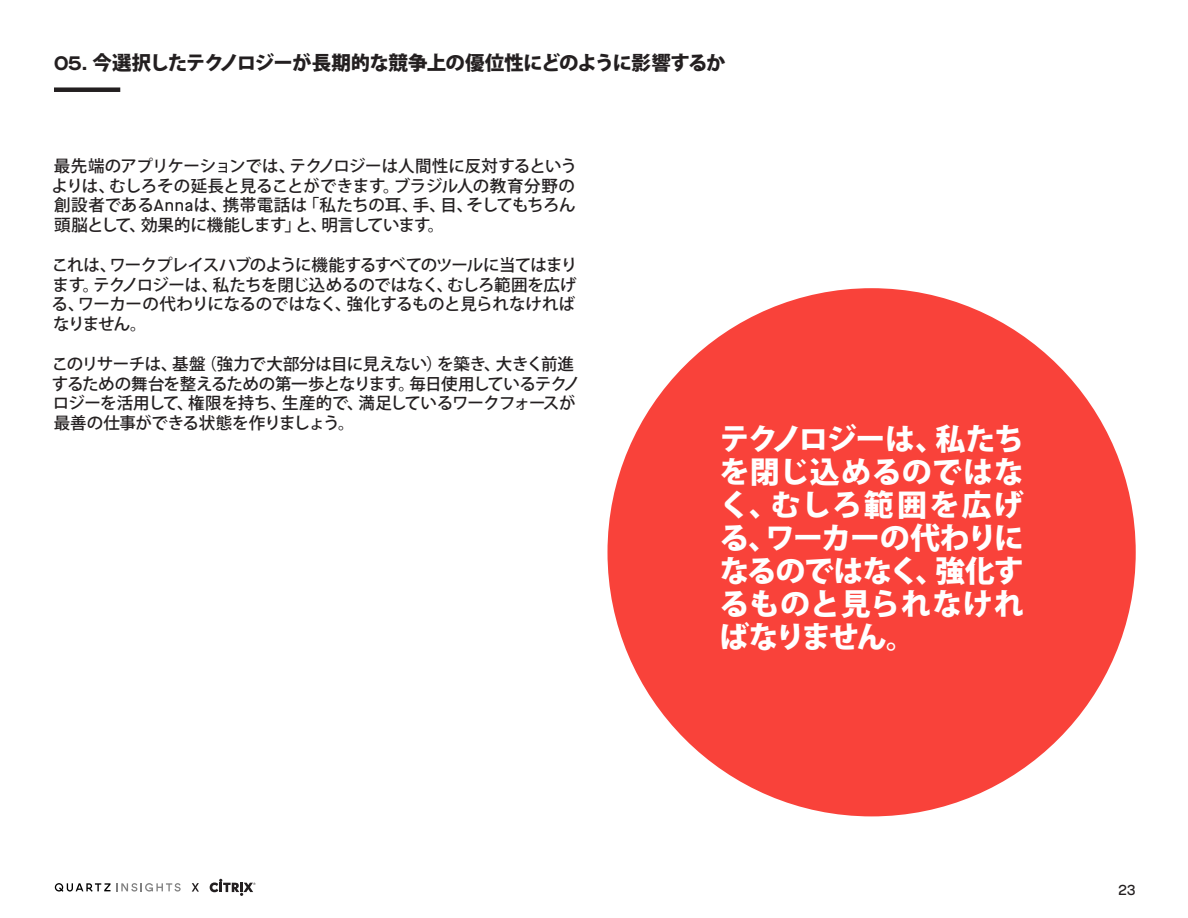
<style>
.page{position:relative;width:1188px;height:918px;background:#fff}
.page>*{position:absolute;margin:0;border:0;box-sizing:border-box;transform-origin:0 0}
.t1{font:800 30px/33px "Koz Go Pro";letter-spacing:-.01em;color:#fff;text-align:justify}
.t2{font:800 19.5px "Koz Go Pro";letter-spacing:-.04em;color:#231f20}
.t3{font:500 16.5px/19.8px "Koz Go Pro";letter-spacing:-.03em;color:#231f20}
.t4{font:500 15px "Maison Neue";color:#231f20}
.s1{font-family:"Maison Neue Extended";font-weight:700}
.s2{font-family:"Maison Neue"}
</style>
<div class="page">
<svg style="left:117px;top:883px;width:64px;height:9px"></svg>
<svg style="left:55px;top:883px;width:56px;height:9px"></svg>
<svg style="left:192px;top:883px;width:7px;height:9px"></svg>
<svg style="left:210px;top:879px;width:46px;height:17px"></svg>
<div style="left:608px;top:288px;width:528px;height:528px;background:#f9423a;border-radius:50%"></div>
<div style="left:54px;top:87px;width:66px;height:5px;background:#231f20"></div>
<p class="t2" style="left:54px;top:50px;width:673px"><span class="s1">05.</span> 今選択したテクノロジーが長期的な競争上の優位性にどのように影響するか</p>
<p class="t3" style="left:51px;top:157px;width:527px;text-align:justify">最先端のアプリケーションでは、テクノロジーは人間性に反対するというよりは、むしろその延長と見ることができます。ブラジル人の教育分野の創設者である<span class="s2">Anna</span>は、携帯電話は「私たちの耳、手、目、そしてもちろん頭脳として、効果的に機能します」と、明言しています。</p>
<p class="t3" style="left:51px;top:256px;width:527px">これは、ワークプレイスハブのように機能するすべてのツールに当てはまります。テクノロジーは、私たちを閉じ込めるのではなく、むしろ範囲を広げる、ワーカーの代わりになるのではなく、強化するものと見られなければなりません。</p>
<p class="t3" style="left:52px;top:355px;width:530px">このリサーチは、基盤（強力で大部分は目に見えない）を築き、大きく前進するための舞台を整えるための第一歩となります。毎日使用しているテクノロジーを活用して、権限を持ち、生産的で、満足しているワークフォースが最善の仕事ができる状態を作りましょう。</p>
<p class="t1" style="left:719px;top:424px;width:306px">テクノロジーは、私たちを閉じ込めるのではなく、むしろ範囲を広げる、ワーカーの代わりになるのではなく、強化するものと見られなければなりません。</p>
<p class="t4" style="left:1118px;top:880px;width:19px">23</p>
</div>
